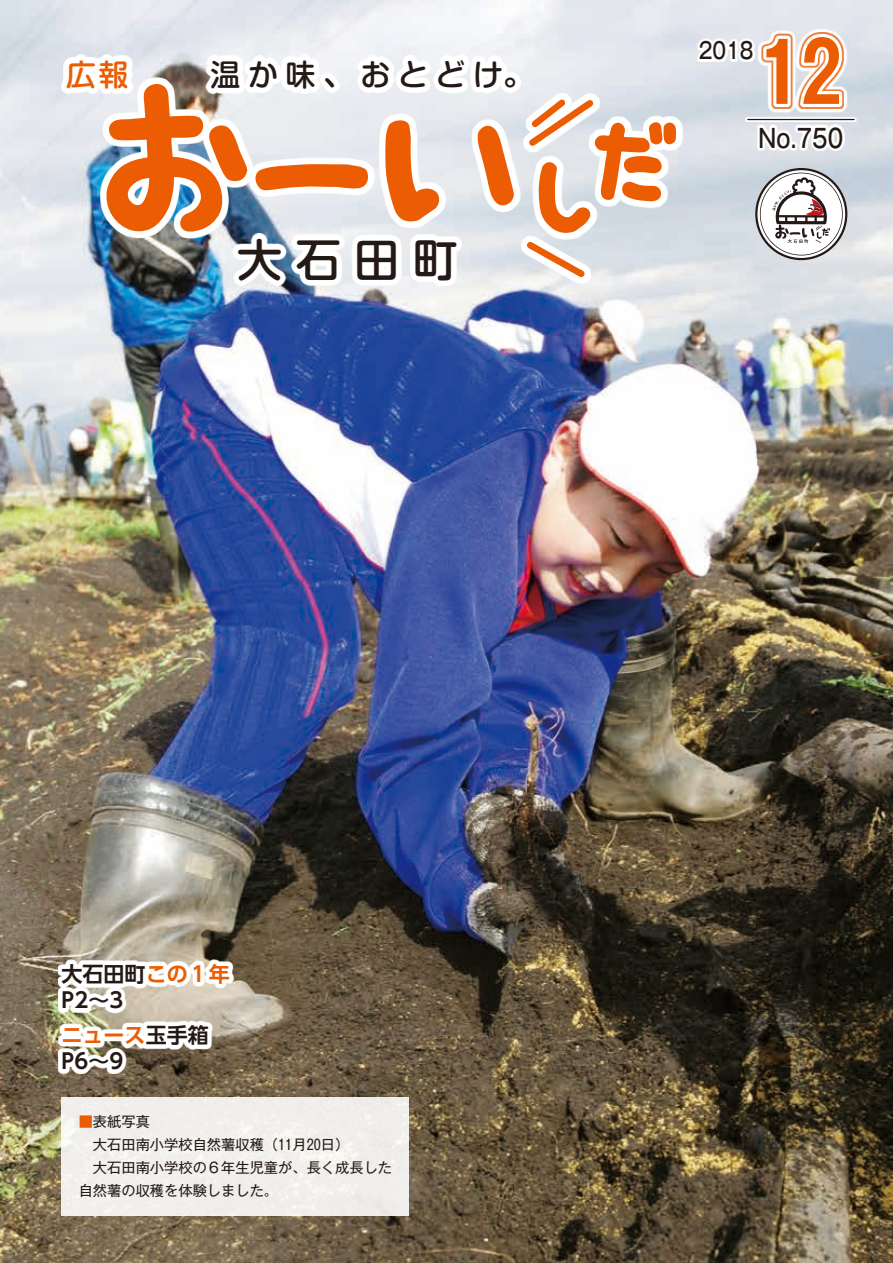
<style>
.page{position:relative;width:893px;height:1263px;background:#fff}
.page>*{position:absolute;margin:0;border:0;box-sizing:border-box;transform-origin:0 0}
.t1{font:700 82.5px "Gothic MB101 Pr 6 N De";color:#eb5c03}
.t2{font:500 45px "Shin M Go Pr 6 N";color:#231916}
.t3{font:500 30px "Shin M Go Pr 6 N";letter-spacing:.25em;color:#231916}
.t4{font:500 30px "Shin M Go Pr 6 N";color:#eb5c03}
.t5{font:500 25.5px "Gothic MB101 Pr 6 N";color:#231916;scale:.8 1}
.t6{font:500 22.5px "Gothic MB101 Pr 6 N";color:#231916;scale:.8 1}
.t7{font:700 21px/26.2px "UD Shin Go Pr 6 N De";color:#231916}
.t8{font:14.25px/23.2px "Gothic MB101 Pr 6";color:#231916}
.s1{color:#eb5c03}
</style>
<div class="page">
<img style="left:0;top:0;width:893px;height:1263px">
<svg style="left:58px;top:959px;width:175px;height:115px"></svg>
<div style="left:62px;top:1097px;width:347px;height:118px;background:#f1efec"></div>
<div style="left:61px;top:54px;width:72px;height:40px;background:#fff"></div>
<svg style="left:233px;top:283px;width:229px;height:3px"></svg>
<div style="left:697px;top:39px;width:58px;height:23px;background:#fff"></div>
<svg style="left:757px;top:28px;width:91px;height:85px"></svg>
<svg style="left:760px;top:31px;width:85px;height:79px"></svg>
<svg style="left:745px;top:117px;width:112px;height:5px"></svg>
<hr style="left:748px;top:119px;width:106px;height:1px;background:#231916">
<svg style="left:758px;top:124px;width:87px;height:27px"></svg>
<svg style="left:206px;top:54px;width:315px;height:23px"></svg>
<svg style="left:755px;top:168px;width:92px;height:92px"></svg>
<svg style="left:100px;top:77px;width:582px;height:206px;fill:#e8eaee"></svg>
<svg style="left:385px;top:120px;width:55px;height:102px"></svg>
<svg style="left:255px;top:164px;width:114px;height:27px"></svg>
<svg style="left:478px;top:124px;width:36px;height:85px"></svg>
<img style="left:105px;top:81px;width:142px;height:154px">
<svg style="left:527px;top:242px;width:58px;height:36px"></svg>
<svg style="left:529px;top:99px;width:148px;height:134px"></svg>
<h3 class="t4" style="left:66px;top:50px;width:64px">広報</h3>
<h3 class="t3" style="left:210px;top:50px;width:324px">温か味、おとどけ。</h3>
<h2 class="t2" style="left:237px;top:223px;width:222px">大石田町</h2>
<h3 class="t6" style="left:699px;top:32px;width:70px">2018</h3>
<h1 class="t1" style="left:760px;top:4px;width:84px">12</h1>
<h3 class="t5" style="left:759px;top:117px;width:107px">No.750</h3>
<h3 class="t7" style="left:62px;top:960px;width:169px">大石田町<span class="s1">この１年<br></span>P2～3</h3>
<h3 class="t7" style="left:62px;top:1021px;width:148px"><span class="s1">ニュース</span>玉手箱<br>P6～9</h3>
<p class="t8" style="left:79px;top:1109px;width:315px"><span class="s1">■</span>表紙写真<br>　大石田南小学校自然薯収穫（11月20日）<br>　大石田南小学校の６年生児童が、長く成長した自然薯の収穫を体験しました。</p>
</div>
